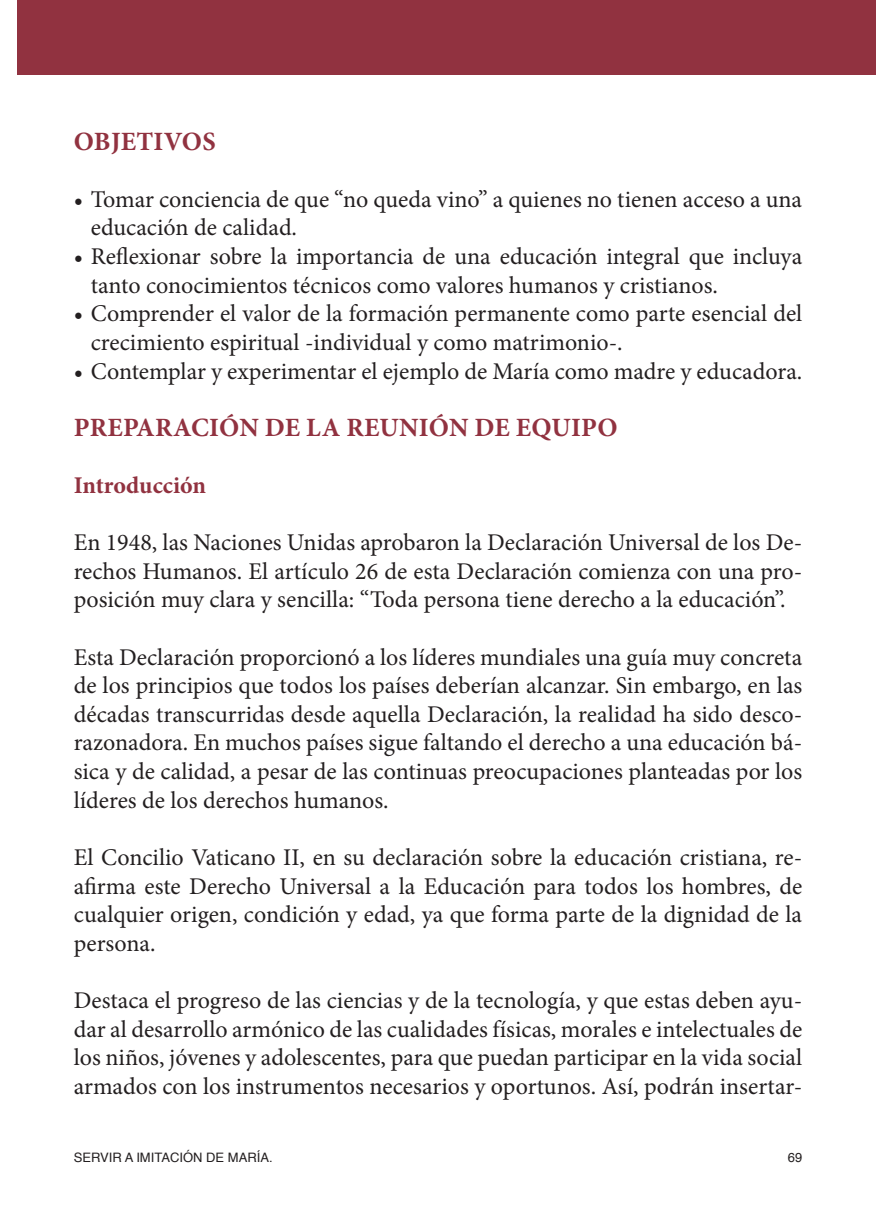
<style>
.page{position:relative;width:876px;height:1225px;background:#fff}
.page>*{position:absolute;margin:0;border:0;box-sizing:border-box;transform-origin:0 0}
.t1{font:700 26.4px "Minion Pro";letter-spacing:.01em;color:#913240}
.t2{font:24px/28.6px "Minion Pro";color:#231f20;text-align:justify}
.t3{font:700 24px "Minion Pro";letter-spacing:-.005em;color:#913240}
.t4{font:13px "Helvetica";color:#231f20}
</style>
<div class="page">
<div style="left:17px;top:0;width:859px;height:75px;background:#913240"></div>
<p class="t1" style="left:74px;top:123px;width:143px">OBJETIVOS</p>
<p class="t2" style="left:91px;top:185px;width:713px;text-indent:-17px">• Tomar conciencia de que “no queda vino” a quienes no tienen acceso a una educación de calidad.</p>
<p class="t2" style="left:91px;top:242px;width:713px;text-indent:-17px">• Reflexionar sobre la importancia de una educación integral que incluya tanto conocimientos técnicos como valores humanos y cristianos.</p>
<p class="t2" style="left:91px;top:299px;width:713px;text-indent:-17px">• Comprender el valor de la formación permanente como parte esencial del crecimiento espiritual -individual y como matrimonio-.</p>
<p class="t2" style="left:74px;top:357px;width:730px">• Contemplar y experimentar el ejemplo de María como madre y educadora.</p>
<p class="t1" style="left:74px;top:409px;width:545px">PREPARACIÓN DE LA REUNIÓN DE EQUIPO</p>
<p class="t3" style="left:74px;top:468px;width:134px">Introducción</p>
<p class="t2" style="left:74px;top:528px;width:730px">En 1948, las Naciones Unidas aprobaron la Declaración Universal de los De&shy;rechos Humanos. El artículo 26 de esta Declaración comienza con una pro&shy;posición muy clara y sencilla: “Toda persona tiene derecho a la educación”.</p>
<p class="t2" style="left:74px;top:643px;width:730px">Esta Declaración proporcionó a los líderes mundiales una guía muy concreta de los principios que todos los países deberían alcanzar. Sin embargo, en las décadas transcurridas desde aquella Declaración, la realidad ha sido desco&shy;razonadora. En muchos países sigue faltando el derecho a una educación bá&shy;sica y de calidad, a pesar de las continuas preocupaciones planteadas por los líderes de los derechos humanos.</p>
<p class="t2" style="left:74px;top:843px;width:730px">El Concilio Vaticano II, en su declaración sobre la educación cristiana, re&shy;afirma este Derecho Universal a la Educación para todos los hombres, de cualquier origen, condición y edad, ya que forma parte de la dignidad de la persona.</p>
<p class="t2" style="left:74px;top:986px;width:730px">Destaca el progreso de las ciencias y de la tecnología, y que estas deben ayu&shy;dar al desarrollo armónico de las cualidades físicas, morales e intelectuales de los niños, jóvenes y adolescentes, para que puedan participar en la vida social armados con los instrumentos necesarios y oportunos. Así, podrán insertar-</p>
<p class="t4" style="left:74px;top:1147px;width:200px">SERVIR A IMITACIÓN DE MARÍA.</p>
<p class="t4" style="left:788px;top:1147px;width:16px">69</p>
</div>
